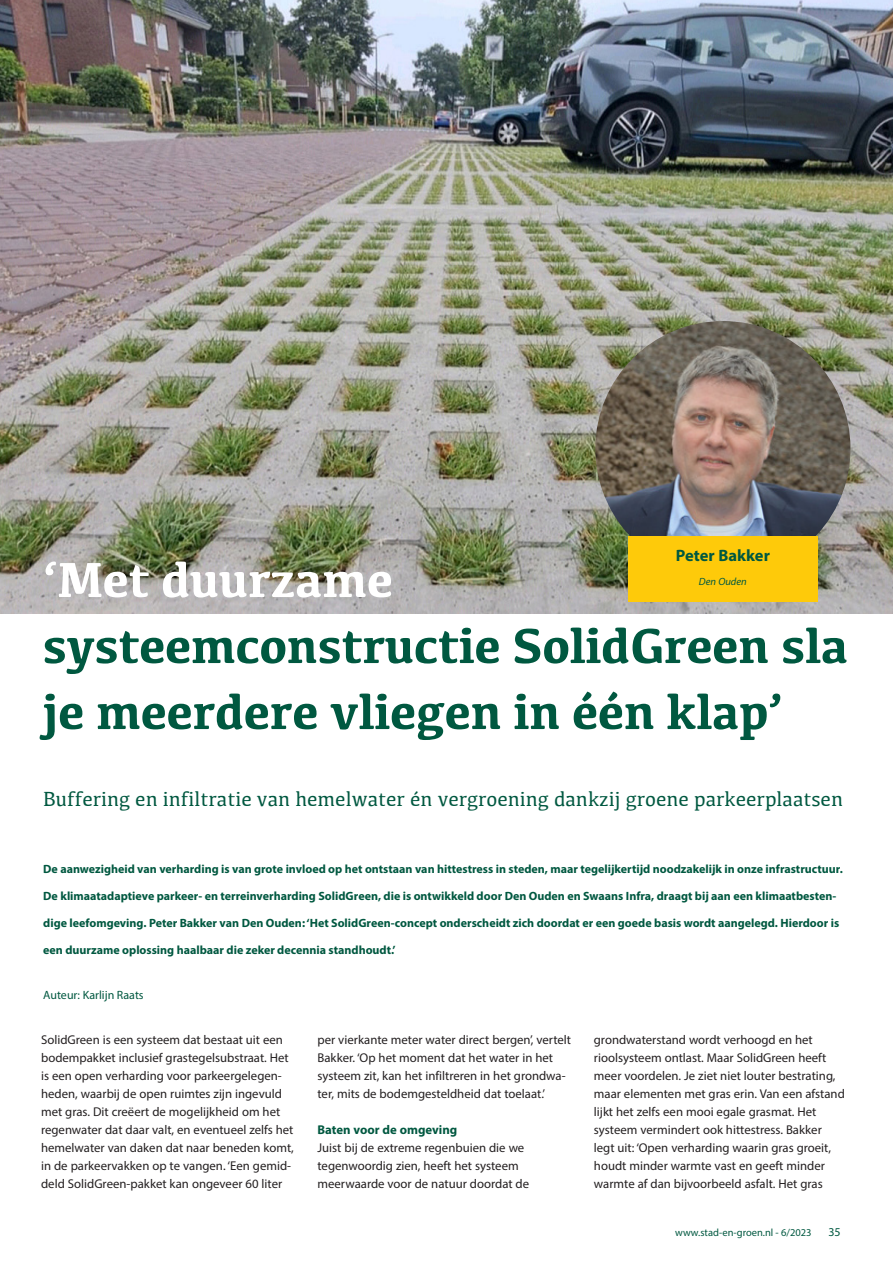
<style>
.page{position:relative;width:893px;height:1263px;background:#fff}
.page>*{position:absolute;margin:0;border:0;box-sizing:border-box;transform-origin:0 0}
.t1{font:700 51px/66px "Kefa";letter-spacing:-.01em;color:#005840}
.t2{font:700 51px "Kefa";letter-spacing:-.01em;color:#fff}
.t3{font:21px "Kefa";color:#005840}
.t4{font:700 16.5px "Myriad Pro";color:#005840}
.t5{font:12.75px/18px "Myriad Pro";color:#231f20}
.t6{font:700 12.75px "Myriad Pro";color:#005840}
.t7{font:700 12px "Myriad Pro";color:#005840}
.t8{font:12px "Myriad Pro";color:#005840}
.t9{font:10.5px "Myriad Pro";color:#005840}
.t10{font:italic 10.5px "Myriad Pro";color:#005840}
</style>
<div class="page">
<img style="left:0;top:0;width:893px;height:613px">
<img style="left:595px;top:321px;width:255px;height:224px">
<div style="left:628px;top:535px;width:189px;height:66px;background:#feca0a"></div>
<p class="t4" style="left:676px;top:544px;width:96px">Peter Bakker</p>
<p class="t10" style="left:699px;top:575px;width:49px">Den Ouden</p>
<h1 class="t2" style="left:43px;top:546px;width:352px">‘Met duurzame</h1>
<h1 class="t1" style="left:43px;top:610px;width:807px">systeemconstructie SolidGreen sla je meerdere vliegen in één klap’</h1>
<h2 class="t3" style="left:43px;top:785px;width:801px">Buffering en infiltratie van hemelwater én vergroening dankzij groene parkeerplaatsen</h2>
<p class="t7" style="left:43px;top:861px;width:801px">De aanwezigheid van verharding is van grote invloed op het ontstaan van hittestress in steden, maar tegelijkertijd noodzakelijk in onze infrastructuur.</p>
<p class="t7" style="left:43px;top:888px;width:795px">De klimaatadaptieve parkeer- en terreinverharding SolidGreen, die is ontwikkeld door Den Ouden en Swaans Infra, draagt bij aan een klimaatbesten-</p>
<p class="t7" style="left:43px;top:915px;width:797px">dige leefomgeving. Peter Bakker van Den Ouden: ‘Het SolidGreen-concept onderscheidt zich doordat er een goede basis wordt aangelegd. Hierdoor is</p>
<p class="t7" style="left:43px;top:942px;width:354px">een duurzame oplossing haalbaar die zeker decennia standhoudt.’</p>
<p class="t8" style="left:43px;top:988px;width:102px">Auteur: Karlijn Raats</p>
<p class="t5" style="left:41px;top:1031px;width:254px">SolidGreen is een systeem dat bestaat uit een bodempakket inclusief grastegelsubstraat. Het is een open verharding voor parkeergelegen&shy;heden, waarbij de open ruimtes zijn ingevuld met gras. Dit creëert de mogelijkheid om het regenwater dat daar valt, en eventueel zelfs het hemelwater van daken dat naar beneden komt, in de parkeervakken op te vangen. ‘Een gemid&shy;deld SolidGreen-pakket kan ongeveer 60 liter</p>
<p class="t5" style="left:317px;top:1031px;width:255px">per vierkante meter water direct bergen’, vertelt Bakker. ‘Op het moment dat het water in het systeem zit, kan het infiltreren in het grondwa&shy;ter, mits de bodemgesteldheid dat toelaat.’</p>
<p class="t6" style="left:317px;top:1121px;width:141px">Baten voor de omgeving</p>
<p class="t5" style="left:317px;top:1139px;width:213px">Juist bij de extreme regenbuien die we tegenwoordig zien, heeft het systeem meerwaarde voor de natuur doordat de</p>
<p class="t5" style="left:594px;top:1031px;width:252px">grondwaterstand wordt verhoogd en het rioolsysteem ontlast. Maar SolidGreen heeft meer voordelen. Je ziet niet louter bestrating, maar elementen met gras erin. Van een afstand lijkt het zelfs een mooi egale grasmat. Het systeem vermindert ook hittestress. Bakker legt uit: ‘Open verharding waarin gras groeit, houdt minder warmte vast en geeft minder warmte af dan bijvoorbeeld asfalt. Het gras</p>
<p class="t9" style="left:675px;top:1226px;width:138px">www.stad-en-groen.nl - 6/2023</p>
<p class="t8" style="left:828px;top:1224px;width:14px">35</p>
</div>
